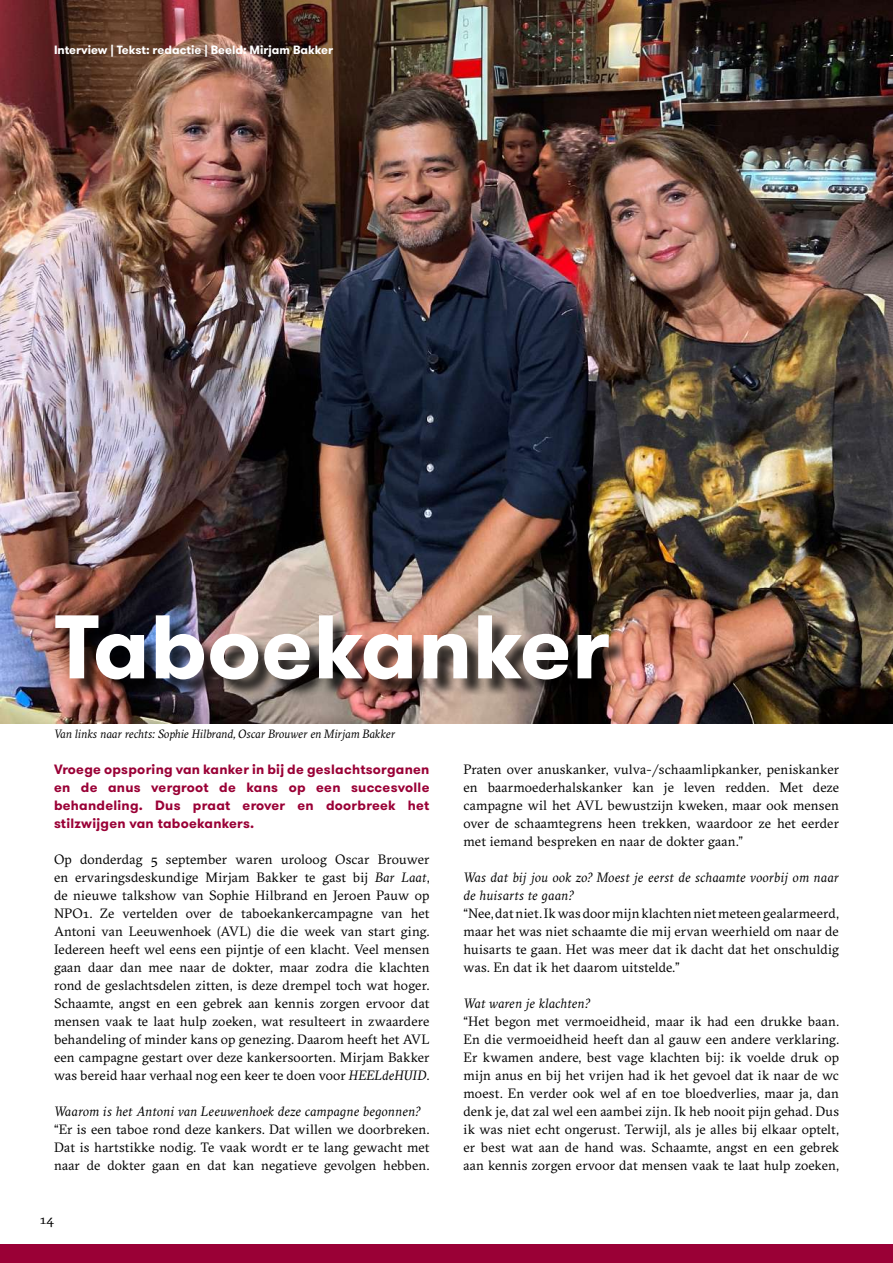
<style>
.page{position:relative;width:893px;height:1263px;background:#fff}
.page>*{position:absolute;margin:0;border:0;box-sizing:border-box;transform-origin:0 0}
.t1{font:700 90px "GT Walsheim";color:#fff}
.t2{font:13.5px/18px "GT Sectra";letter-spacing:.01em;color:#000;text-align:justify}
.t3{font:700 13.5px/18px "GT Walsheim";letter-spacing:.02em;color:#9a0036;text-align:justify}
.t4{font:italic 13.5px/18px "GT Sectra";letter-spacing:.01em;color:#000}
.t5{font:italic 12px "GT Sectra";letter-spacing:-.005em;color:#000}
.t6{font:700 12px "GT Walsheim";color:#fff}
.s1{font-style:italic}
</style>
<div class="page">
<img style="left:0;top:0;width:893px;height:724px">
<div style="left:58px;top:617px;width:570px;height:81px;background:#000;opacity:.75"></div>
<div style="left:0;top:1245px;width:893px;height:18px;background:#9a0036"></div>
<p class="t6" style="left:54px;top:42px;width:280px">Interview | Tekst: redactie | Beeld: Mirjam Bakker</p>
<h1 class="t1" style="left:54px;top:588px;width:557px">Taboekanker</h1>
<p class="t5" style="left:54px;top:726px;width:343px">Van links naar rechts: Sophie Hilbrand, Oscar Brouwer en Mirjam Bakker</p>
<p class="t3" style="left:54px;top:760px;width:377px">Vroege opsporing van kanker in bij de geslachtsorganen en de anus vergroot de kans op een succesvolle behandeling. Dus praat erover en doorbreek het stilzwijgen van taboekankers.</p>
<p class="t2" style="left:54px;top:850px;width:377px">Op donderdag 5 september waren uroloog Oscar Brouwer en ervaringsdeskundige Mirjam Bakker te gast bij <span class="s1">Bar Laat</span>, de nieuwe talkshow van Sophie Hilbrand en Jeroen Pauw op NPO1. Ze vertelden over de taboekankercampagne van het Antoni van Leeuwenhoek (AVL) die die week van start ging.<br>Iedereen heeft wel eens een pijntje of een klacht. Veel mensen gaan daar dan mee naar de dokter, maar zodra die klachten rond de geslachtsdelen zitten, is deze drempel toch wat hoger.<br>Schaamte, angst en een gebrek aan kennis zorgen ervoor dat mensen vaak te laat hulp zoeken, wat resulteert in zwaardere behandeling of minder kans op genezing. Daarom heeft het AVL een campagne gestart over deze kankersoorten. Mirjam Bakker was bereid haar verhaal nog een keer te doen voor <span class="s1">HEELdeHUID</span>.</p>
<p class="t4" style="left:54px;top:1102px;width:368px">Waarom is het Antoni van Leeuwenhoek deze campagne begonnen?</p>
<p class="t2" style="left:54px;top:1120px;width:377px">“Er is een taboe rond deze kankers. Dat willen we doorbreken.<br>Dat is hartstikke nodig. Te vaak wordt er te lang gewacht met naar de dokter gaan en dat kan negatieve gevolgen hebben.</p>
<p class="t2" style="left:40px;top:1210px;width:15px">14</p>
<p class="t2" style="left:463px;top:760px;width:377px">Praten over anuskanker, vulva-/schaamlipkanker, peniskanker en baarmoederhalskanker kan je leven redden. Met deze campagne wil het AVL bewustzijn kweken, maar ook mensen over de schaamtegrens heen trekken, waardoor ze het eerder met iemand bespreken en naar de dokter gaan.”</p>
<p class="t4" style="left:463px;top:868px;width:377px">Was dat bij jou ook zo? Moest je eerst de schaamte voorbij om naar de huisarts te gaan?</p>
<p class="t2" style="left:463px;top:904px;width:377px">“Nee, dat niet. Ik was door mijn klachten niet meteen gealarmeerd, maar het was niet schaamte die mij ervan weerhield om naar de huisarts te gaan. Het was meer dat ik dacht dat het onschuldig was. En dat ik het daarom uitstelde.”</p>
<p class="t4" style="left:463px;top:994px;width:128px">Wat waren je klachten?</p>
<p class="t2" style="left:463px;top:1012px;width:377px">“Het begon met vermoeidheid, maar ik had een drukke baan.<br>En die vermoeidheid heeft dan al gauw een andere verklaring.<br>Er kwamen andere, best vage klachten bij: ik voelde druk op mijn anus en bij het vrijen had ik het gevoel dat ik naar de wc moest. En verder ook wel af en toe bloedverlies, maar ja, dan denk je, dat zal wel een aambei zijn. Ik heb nooit pijn gehad. Dus ik was niet echt ongerust. Terwijl, als je alles bij elkaar optelt, er best wat aan de hand was. Schaamte, angst en een gebrek aan kennis zorgen ervoor dat mensen vaak te laat hulp zoeken,</p>
</div>
